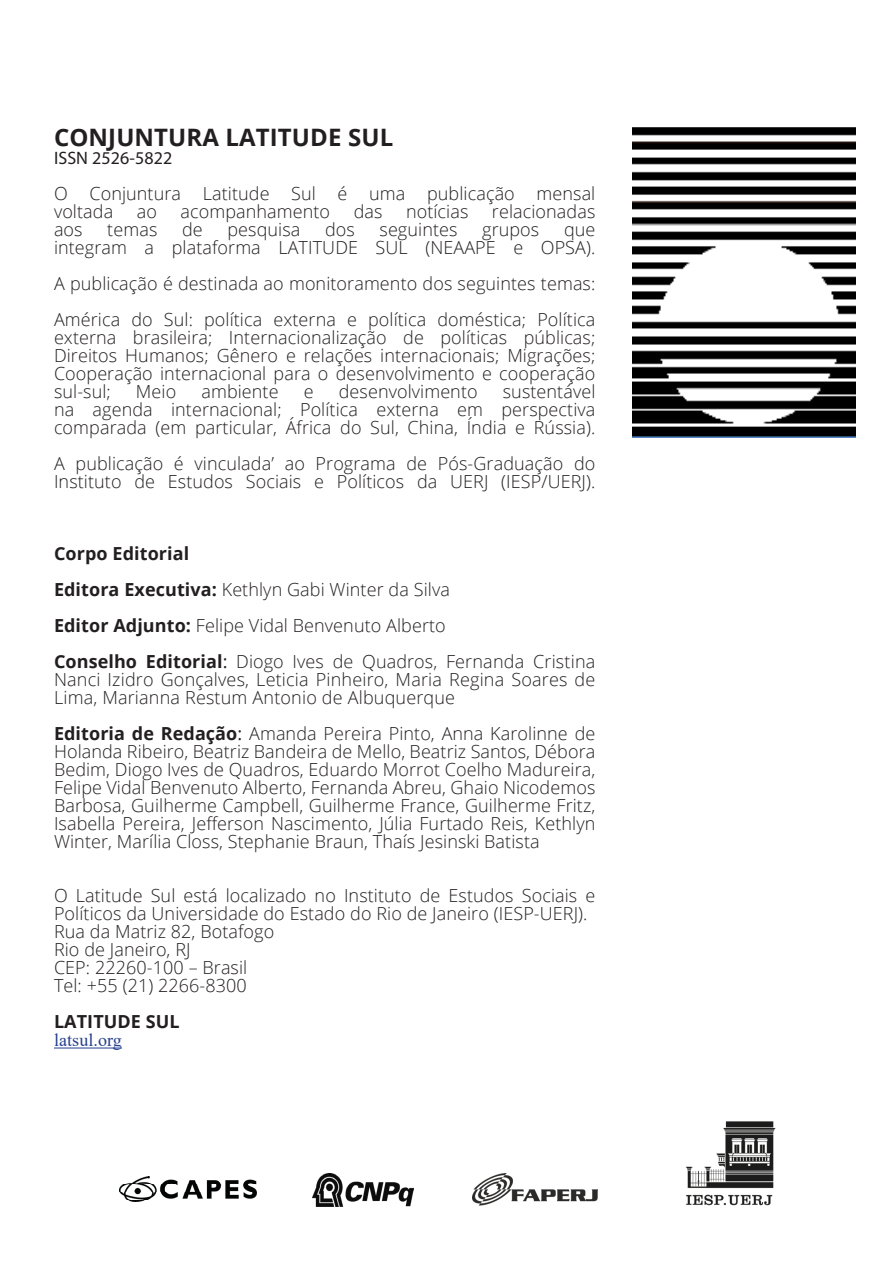
<style>
.page{position:relative;width:893px;height:1263px;background:#fff}
.page>*{position:absolute;margin:0;border:0;box-sizing:border-box;transform-origin:0 0}
.t1{font:700 24px "Open Sans";letter-spacing:.005em;color:#231f20}
.t2{font:300 18px/18px "Open Sans";letter-spacing:.005em;color:#231f20;text-align:justify}
.t3{font:700 18px "Open Sans";letter-spacing:.005em;color:#231f20}
.t4{font:18px "Myriad Pro";letter-spacing:.005em;color:#231f20}
.t5{font:18px "Times New Roman";letter-spacing:.005em;color:#253f8e}
.s1{font-weight:700}
.s2{font-weight:400}
</style>
<div class="page">
<hr style="left:54px;top:1048px;width:68px;height:1px;background:#253f8e">
<img style="left:632px;top:128px;width:224px;height:309px">
<img style="left:685px;top:1121px;width:91px;height:85px">
<img style="left:472px;top:1173px;width:125px;height:33px">
<img style="left:313px;top:1174px;width:101px;height:32px">
<img style="left:120px;top:1177px;width:137px;height:25px">
<p class="t1" style="left:54px;top:120px;width:341px">CONJUNTURA LATITUDE SUL</p>
<p class="t4" style="left:54px;top:147px;width:120px">ISSN 2526-5822</p>
<p class="t2" style="left:54px;top:184px;width:543px">O Conjuntura Latitude Sul é uma publicação mensal voltada</p>
<p class="t2" style="left:137px;top:202px;width:22px">ao</p>
<p class="t2" style="left:180px;top:202px;width:151px">acompanhamento</p>
<p class="t2" style="left:354px;top:202px;width:30px">das</p>
<p class="t2" style="left:406px;top:202px;width:64px">notícias</p>
<p class="t2" style="left:492px;top:202px;width:105px">relacionadas</p>
<p class="t2" style="left:54px;top:220px;width:30px">aos</p>
<p class="t2" style="left:107px;top:220px;width:52px">temas</p>
<p class="t2" style="left:182px;top:220px;width:22px">de</p>
<p class="t2" style="left:227px;top:220px;width:74px">pesquisa</p>
<p class="t2" style="left:325px;top:220px;width:31px">dos</p>
<p class="t2" style="left:379px;top:220px;width:80px">seguintes</p>
<p class="t2" style="left:482px;top:220px;width:59px">grupos</p>
<p class="t2" style="left:54px;top:220px;width:543px;text-align:right">que<br>integram a plataforma LATITUDE SUL (NEAAPE e OPSA).</p>
<p class="t2" style="left:54px;top:274px;width:543px">A publicação é destinada ao monitoramento dos seguintes temas:</p>
<p class="t2" style="left:54px;top:310px;width:543px">América do Sul: política externa e política doméstica; Política externa brasileira; Internacionalização de políticas públicas; Direitos Humanos; Gênero e relações internacionais; Migrações; Cooperação internacional para o desenvolvimento e cooperação sul-sul;</p>
<p class="t2" style="left:54px;top:382px;width:543px;text-indent:449px">sustentável na agenda internacional; Política externa em perspectiva comparada (em particular, África do Sul, China, Índia e Rússia).</p>
<p class="t2" style="left:54px;top:454px;width:543px">A publicação é vinculada’ ao Programa de Pós-Graduação do<br>Instituto de Estudos Sociais e Políticos da UERJ (IESP/UERJ).</p>
<p class="t2" style="left:136px;top:382px;width:42px">Meio</p>
<p class="t2" style="left:201px;top:382px;width:79px">ambiente</p>
<p class="t2" style="left:304px;top:382px;width:11px">e</p>
<p class="t2" style="left:339px;top:382px;width:140px">desenvolvimento</p>
<p class="t3" style="left:54px;top:541px;width:137px">Corpo Editorial</p>
<p class="t2" style="left:54px;top:580px;width:397px"><span class="s1">Editora Executiva:</span> Kethlyn Gabi Winter da Silva</p>
<p class="t2" style="left:54px;top:616px;width:393px"><span class="s1">Editor Adjunto:</span> Felipe Vidal Benvenuto Alberto</p>
<p class="t2" style="left:54px;top:652px;width:543px"><span class="s1">Conselho Editorial</span><span class="s2">:</span> Diogo Ives de Quadros, Fernanda Cristina Nanci Izidro Gonçalves, Leticia Pinheiro, Maria Regina Soares de Lima, Marianna Restum Antonio de Albuquerque</p>
<p class="t2" style="left:54px;top:724px;width:543px"><span class="s1">Editoria de Redação</span><span class="s2">:</span> Amanda Pereira Pinto, Anna Karolinne de Holanda Ribeiro, Beatriz Bandeira de Mello, Beatriz Santos, Débora Bedim, Diogo Ives de Quadros, Eduardo Morrot Coelho Madureira, Felipe Vidal Benvenuto Alberto, Fernanda Abreu, Ghaio Nicodemos Barbosa, Guilherme Campbell, Guilherme France, Guilherme Fritz, Isabella Pereira, Jefferson Nascimento, Júlia Furtado Reis, Kethlyn Winter, Marília Closs, Stephanie Braun, Thaís Jesinski Batista</p>
<p class="t2" style="left:54px;top:886px;width:543px">O Latitude Sul está localizado no Instituto de Estudos Sociais e<br>Políticos da Universidade do Estado do Rio de Janeiro (IESP-UERJ).</p>
<p class="t2" style="left:54px;top:922px;width:222px">Rua da Matriz 82, Botafogo</p>
<p class="t2" style="left:54px;top:940px;width:138px">Rio de Janeiro, RJ</p>
<p class="t2" style="left:54px;top:958px;width:195px">CEP: 22260-100 – Brasil</p>
<p class="t2" style="left:54px;top:976px;width:194px">Tel: +55 (21) 2266-8300</p>
<p class="t3" style="left:54px;top:1009px;width:127px">LATITUDE SUL</p>
<p class="t5" style="left:54px;top:1027px;width:69px">latsul.org</p>
</div>
